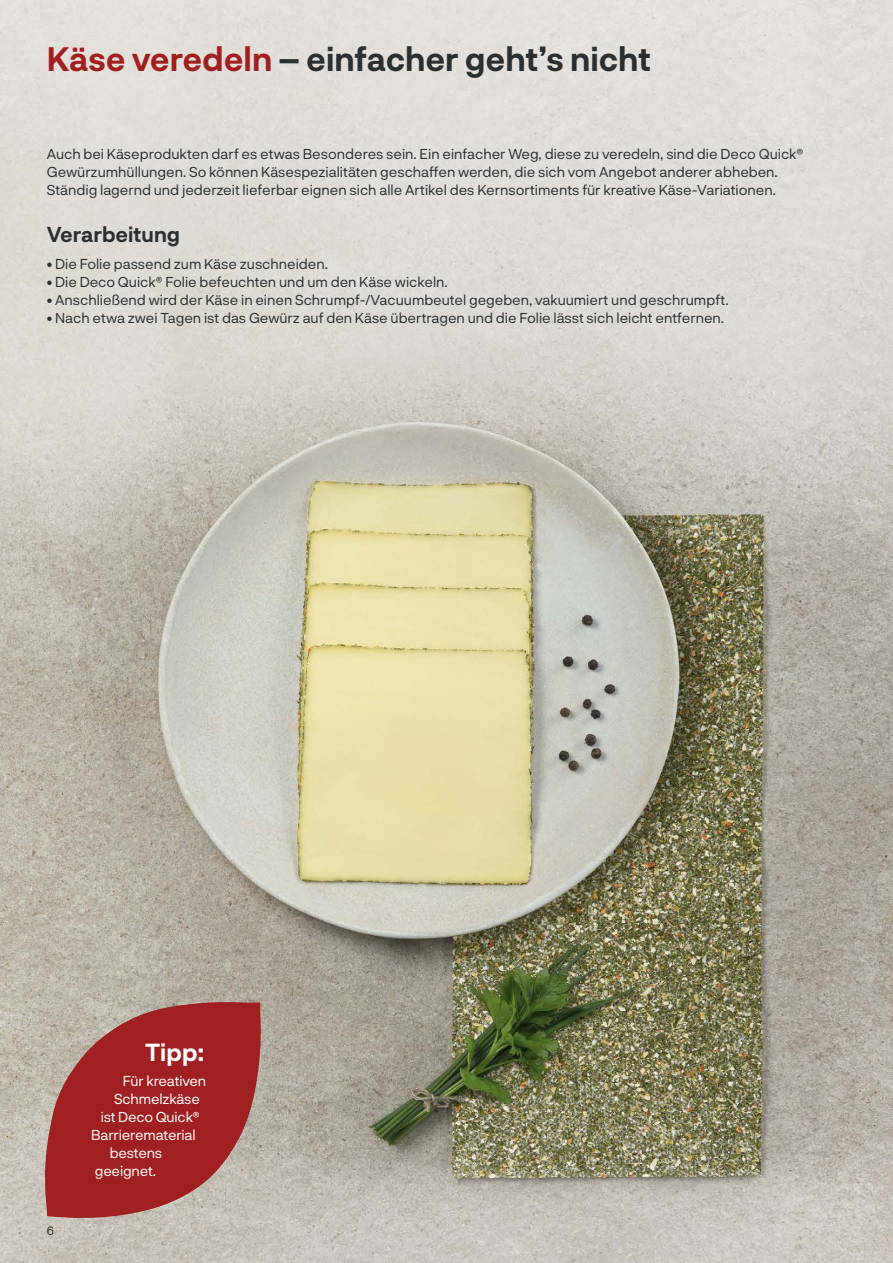
<style>
.page{position:relative;width:893px;height:1263px;background:#fff}
.page>*{position:absolute;margin:0;border:0;box-sizing:border-box;transform-origin:0 0}
.t1{font:700 33px "Neurial Grotesk";color:#2a3031}
.t2{font:700 24px "Neurial Grotesk";color:#fff}
.t3{font:700 21px "Neurial Grotesk";color:#2a3031}
.t4{font:14.25px/18px "Neurial Grotesk";color:#2a3031}
.t5{font:14.25px "Neurial Grotesk";letter-spacing:-.01em;color:#fff}
.t6{font:12px "Neurial Grotesk";color:#2a3031}
.s1{color:#a02021}
</style>
<div class="page">
<img style="left:0;top:0;width:893px;height:1263px">
<svg style="left:30px;top:987px;width:242px;height:245px;background:#ac5d59"></svg>
<h1 class="t1" style="left:47px;top:35px;width:606px"><span class="s1">Käse veredeln</span> – einfacher geht’s nicht</h1>
<p class="t4" style="left:47px;top:144px;width:758px">Auch bei Käseprodukten darf es etwas Besonderes sein. Ein einfacher Weg, diese zu veredeln, sind die Deco Quick®<br>Gewürzumhüllungen. So können Käsespezialitäten geschaffen werden, die sich vom Angebot anderer abheben.<br>Ständig lagernd und jederzeit lieferbar eignen sich alle Artikel des Kernsortiments für kreative Käse-Variationen.</p>
<h3 class="t3" style="left:47px;top:219px;width:135px">Verarbeitung</h3>
<p class="t4" style="left:47px;top:254px;width:283px">• Die Folie passend zum Käse zuschneiden.</p>
<p class="t4" style="left:47px;top:272px;width:402px">• Die Deco Quick® Folie befeuchten und um den Käse wickeln.</p>
<p class="t4" style="left:47px;top:290px;width:683px">• Anschließend wird der Käse in einen Schrumpf-/Vacuumbeutel gegeben, vakuumiert und geschrumpft.</p>
<p class="t4" style="left:47px;top:308px;width:679px">• Nach etwa zwei Tagen ist das Gewürz auf den Käse übertragen und die Folie lässt sich leicht entfernen.</p>
<p class="t6" style="left:47px;top:1223px;width:9px">6</p>
<h2 class="t2" style="left:145px;top:1035px;width:60px">Tipp:</h2>
<p class="t5" style="left:123px;top:1071px;width:85px">Für kreativen</p>
<p class="t5" style="left:114px;top:1089px;width:87px">Schmelzkäse</p>
<p class="t5" style="left:101px;top:1107px;width:100px">ist Deco Quick®</p>
<p class="t5" style="left:91px;top:1125px;width:106px">Barrierematerial</p>
<p class="t5" style="left:110px;top:1143px;width:54px">bestens</p>
<p class="t5" style="left:95px;top:1161px;width:63px">geeignet.</p>
</div>
